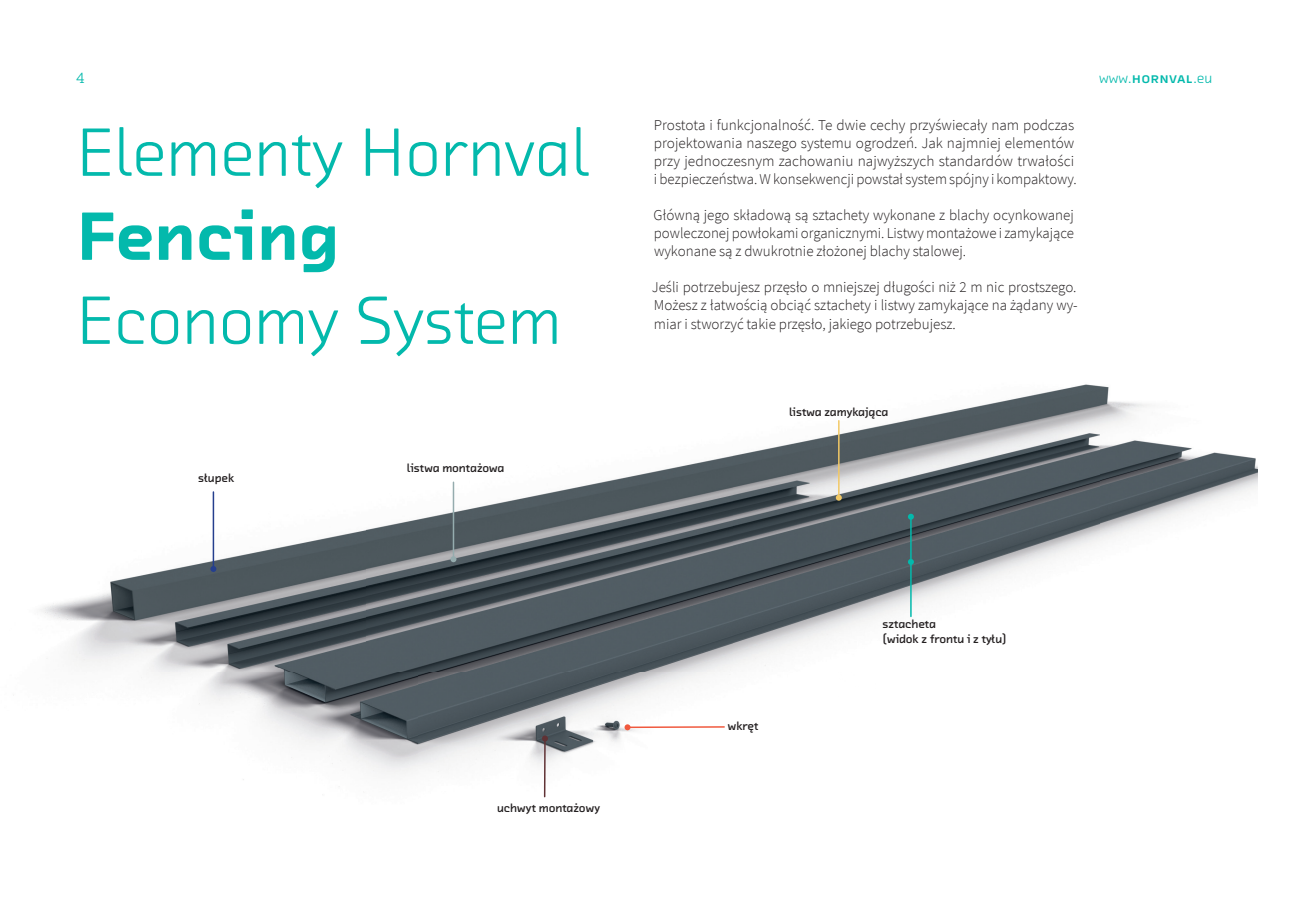
<style>
.page{position:relative;width:1289px;height:919px;background:#fff}
.page>*{position:absolute;margin:0;border:0;box-sizing:border-box;transform-origin:0 0}
.t1{font:69px "Chambers Sans Pro";letter-spacing:-.01em;color:#03b9ac}
.t2{font:900 69px "Chambers Sans Pro";letter-spacing:-.01em;color:#03b9ac}
.t3{font:300 15px/18px "Source Sans Pro";color:#231f20;text-align:justify}
.t4{font:15px "Chambers Sans Pro";color:#03b9ac}
.t5{font:700 12px/14.4px "Chambers Sans Pro";letter-spacing:-.005em;color:#231f20}
.s1{font-weight:700}
</style>
<div class="page">
<img style="left:40px;top:384px;width:1217px;height:414px">
<hr style="left:544px;top:738px;width:1px;height:58px;background:#603235">
<svg style="left:542px;top:735px;width:6px;height:6px"></svg>
<hr style="left:627px;top:726px;width:97px;height:2px;background:#f0593e">
<svg style="left:624px;top:724px;width:6px;height:6px"></svg>
<hr style="left:453px;top:482px;width:1px;height:77px;background:#95acae">
<svg style="left:450px;top:556px;width:6px;height:6px"></svg>
<hr style="left:213px;top:492px;width:1px;height:77px;background:#253f8e">
<svg style="left:210px;top:566px;width:6px;height:6px"></svg>
<hr style="left:838px;top:420px;width:1px;height:77px;background:#f2c966">
<svg style="left:835px;top:494px;width:6px;height:6px"></svg>
<hr style="left:910px;top:516px;width:1px;height:43px;background:#03b9ac">
<svg style="left:907px;top:513px;width:6px;height:6px"></svg>
<hr style="left:910px;top:562px;width:1px;height:54px;background:#03b9ac">
<svg style="left:907px;top:559px;width:6px;height:6px"></svg>
<p class="t4" style="left:77px;top:68px;width:10px">4</p>
<p class="t4" style="left:1098px;top:68px;width:115px">www.<span class="s1">HORNVAL</span>.eu</p>
<h1 class="t1" style="left:77px;top:110px;width:515px">Elementy Hornval</h1>
<h1 class="t2" style="left:77px;top:191px;width:264px">Fencing</h1>
<h1 class="t1" style="left:77px;top:278px;width:486px">Economy System</h1>
<p class="t5" style="left:198px;top:470px;width:37px">słupek</p>
<p class="t5" style="left:407px;top:460px;width:99px">listwa montażowa</p>
<p class="t3" style="left:654px;top:116px;width:424px;text-align:left">Prostota i funkcjonalność. Te dwie cechy przyświecały nam podczas projektowania naszego systemu ogrodzeń. Jak najmniej elementów przy jednoczesnym zachowaniu najwyższych standardów trwałości i bezpieczeństwa. W konsekwencji powstał system spójny i kompaktowy.</p>
<p class="t3" style="left:653px;top:206px;width:422px">Główną jego składową są sztachety wykonane z blachy ocynkowanej powleczonej powłokami organicznymi. Listwy montażowe i zamykające wykonane są z dwukrotnie złożonej blachy stalowej.</p>
<p class="t3" style="left:651px;top:278px;width:427px">Jeśli potrzebujesz przęsło o mniejszej długości niż 2 m nic prostszego.<br>Możesz z łatwością obciąć sztachety i listwy zamykające na żądany wy&shy;miar i stworzyć takie przęsło, jakiego potrzebujesz.</p>
<p class="t5" style="left:789px;top:404px;width:101px">listwa zamykająca</p>
<p class="t5" style="left:497px;top:799px;width:104px">uchwyt montażowy</p>
<p class="t5" style="left:728px;top:718px;width:32px">wkręt</p>
<p class="t5" style="left:882px;top:616px;width:126px">sztacheta<br>(widok z frontu i z tyłu)</p>
</div>
